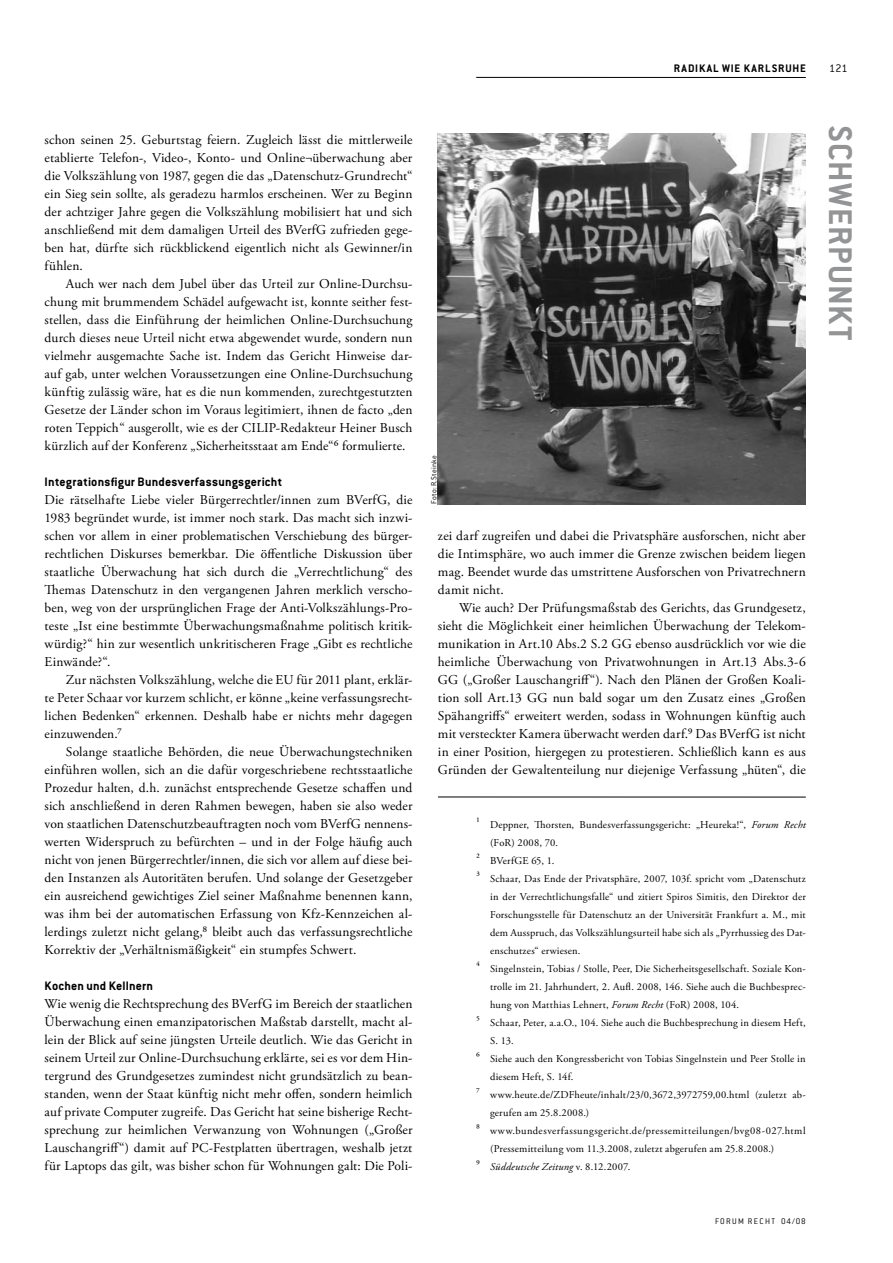
<style>
.page{position:relative;width:893px;height:1263px;background:#fff}
.page>*{position:absolute;margin:0;border:0;box-sizing:border-box;transform-origin:0 0}
.t1{font:700 36px "Conduit ITC";letter-spacing:.03em;color:#939496}
.t2{font:13.5px/18px "Adobe Garamond Pro";letter-spacing:.01em;color:#000;text-align:justify}
.t3{font:700 13.5px "Conduit ITC";letter-spacing:.015em;color:#000}
.t4{font:700 12px "Conduit ITC";color:#000}
.t5{font:300 12px "Conduit ITC";color:#000}
.t6{font:10.5px/18px "Adobe Garamond Pro";letter-spacing:.02em;color:#000}
.t7{font:300 9px "Conduit ITC";letter-spacing:.155em;color:#000}
.t8{font:300 8.25px "Conduit ITC";letter-spacing:.02em;color:#000}
.s1{font-style:italic}
</style>
<div class="page">
<hr style="left:476px;top:77px;width:330px;height:1px;background:#000">
<hr style="left:438px;top:797px;width:368px;height:1px;background:#000">
<img style="left:438px;top:134px;width:367px;height:370px">
<p class="t4" style="left:674px;top:61px;width:15px">Radikal</p>
<p class="t4" style="left:722px;top:61px;width:7px">wie</p>
<p class="t4" style="left:744px;top:61px;width:16px">Karlsruhe</p>
<p class="t2" style="left:45px;top:131px;width:369px">schon seinen 25. Geburtstag feiern. Zugleich lässt die mittlerweile etablierte Telefon-, Video-, Konto- und Online¬überwachung aber die Volkszählung von 1987, gegen die das „Datenschutz-Grundrecht“ ein Sieg sein sollte, als geradezu harmlos erscheinen. Wer zu Beginn der achtziger Jahre gegen die Volkszählung mobilisiert hat und sich anschließend mit dem damaligen Urteil des BVerfG zufrieden gege&shy;ben hat, dürfte sich rückblickend eigentlich nicht als Gewinner/in fühlen.</p>
<p class="t2" style="left:45px;top:275px;width:369px;text-indent:21px">Auch wer nach dem Jubel über das Urteil zur Online-Durchsu&shy;chung mit brummendem Schädel aufgewacht ist, konnte seither fest&shy;stellen, dass die Einführung der heimlichen Online-Durchsuchung durch dieses neue Urteil nicht etwa abgewendet wurde, sondern nun vielmehr ausgemachte Sache ist. Indem das Gericht Hinweise dar&shy;auf gab, unter welchen Voraussetzungen eine Online-Durchsuchung künftig zulässig wäre, hat es die nun kommenden, zurechtgestutzten Gesetze der Länder schon im Voraus legitimiert, ihnen de facto „den roten Teppich“ ausgerollt, wie es der CILIP-Redakteur Heiner Busch kürzlich auf der Konferenz „Sicherheitsstaat am Ende“⁶ formulierte.</p>
<p class="t3" style="left:45px;top:473px;width:239px">Integrationsfigur Bundesverfassungsgericht</p>
<p class="t2" style="left:45px;top:491px;width:369px">Die rätselhafte Liebe vieler Bürgerrechtler/innen zum BVerfG, die 1983 begründet wurde, ist immer noch stark. Das macht sich inzwi&shy;schen vor allem in einer problematischen Verschiebung des bürger&shy;rechtlichen Diskurses bemerkbar. Die öffentliche Diskussion über staatliche Überwachung hat sich durch die „Verrechtlichung“ des Themas Datenschutz in den vergangenen Jahren merklich verscho&shy;ben, weg von der ursprünglichen Frage der Anti-Volkszählungs-Pro&shy;teste „Ist eine bestimmte Überwachungsmaßnahme politisch kritik&shy;würdig?“ hin zur wesentlich unkritischeren Frage „Gibt es rechtliche Einwände?“.</p>
<p class="t2" style="left:45px;top:671px;width:369px;text-indent:21px">Zur nächsten Volkszählung, welche die EU für 2011 plant, erklär&shy;te Peter Schaar vor kurzem schlicht, er könne „keine verfassungsrecht&shy;lichen Bedenken“ erkennen. Deshalb habe er nichts mehr dagegen einzuwenden.⁷</p>
<p class="t2" style="left:45px;top:743px;width:369px;text-indent:21px">Solange staatliche Behörden, die neue Überwachungstechniken einführen wollen, sich an die dafür vorgeschriebene rechtsstaatliche Prozedur halten, d.h. zunächst entsprechende Gesetze schaffen und sich anschließend in deren Rahmen bewegen, haben sie also weder von staatlichen Datenschutzbeauftragten noch vom BVerfG nennens&shy;werten Widerspruch zu befürchten – und in der Folge häufig auch nicht von jenen Bürgerrechtler/innen, die sich vor allem auf diese bei&shy;den Instanzen als Autoritäten berufen. Und solange der Gesetzgeber ein ausreichend gewichtiges Ziel seiner Maßnahme benennen kann, was ihm bei der automatischen Erfassung von Kfz-Kennzeichen al&shy;lerdings zuletzt nicht gelang,⁸ bleibt auch das verfassungsrechtliche Korrektiv der „Verhältnismäßigkeit“ ein stumpfes Schwert.</p>
<p class="t3" style="left:45px;top:977px;width:110px">Kochen und Kellnern</p>
<p class="t2" style="left:45px;top:995px;width:369px">Wie wenig die Rechtsprechung des BVerfG im Bereich der staatlichen Überwachung einen emanzipatorischen Maßstab darstellt, macht al&shy;lein der Blick auf seine jüngsten Urteile deutlich. Wie das Gericht in seinem Urteil zur Online-Durchsuchung erklärte, sei es vor dem Hin&shy;tergrund des Grundgesetzes zumindest nicht grundsätzlich zu bean&shy;standen, wenn der Staat künftig nicht mehr offen, sondern heimlich auf private Computer zugreife. Das Gericht hat seine bisherige Recht&shy;sprechung zur heimlichen Verwanzung von Wohnungen („Großer Lauschangriff“) damit auf PC-Festplatten übertragen, weshalb jetzt für Laptops das gilt, was bisher schon für Wohnungen galt: Die Poli-</p>
<p class="t8" style="left:429px;top:504px;width:50px;rotate:-90deg">Foto: R.Steinke</p>
<p class="t2" style="left:438px;top:527px;width:369px">zei darf zugreifen und dabei die Privatsphäre ausforschen, nicht aber die Intimsphäre, wo auch immer die Grenze zwischen beidem liegen mag. Beendet wurde das umstrittene Ausforschen von Privatrechnern damit nicht.</p>
<p class="t2" style="left:438px;top:599px;width:369px;text-indent:21px">Wie auch? Der Prüfungsmaßstab des Gerichts, das Grundgesetz, sieht die Möglichkeit einer heimlichen Überwachung der Telekom&shy;munikation in Art.10 Abs.2 S.2 GG ebenso ausdrücklich vor wie die heimliche Überwachung von Privatwohnungen in Art.13 Abs.3-6<br>GG („Großer Lauschangriff“). Nach den Plänen der Großen Koali&shy;tion soll Art.13 GG nun bald sogar um den Zusatz eines „Großen Spähangriffs“ erweitert werden, sodass in Wohnungen künftig auch mit versteckter Kamera überwacht werden darf.⁹ Das BVerfG ist nicht in einer Position, hiergegen zu protestieren. Schließlich kann es aus Gründen der Gewaltenteilung nur diejenige Verfassung „hüten“, die</p>
<p class="t6" style="left:476px;top:813px;width:5px">¹</p>
<p class="t6" style="left:476px;top:849px;width:5px">²<br>³</p>
<p class="t6" style="left:476px;top:957px;width:5px">⁴</p>
<p class="t6" style="left:476px;top:1011px;width:5px">5</p>
<p class="t6" style="left:476px;top:1047px;width:5px">6</p>
<p class="t6" style="left:476px;top:1083px;width:5px">7</p>
<p class="t6" style="left:476px;top:1119px;width:5px">8</p>
<p class="t6" style="left:476px;top:1155px;width:5px">9</p>
<p class="t6" style="left:490px;top:816px;width:317px">Deppner, Thorsten, Bundesverfassungsgericht: „Heureka!“, <span class="s1">Forum Recht </span>(FoR) 2008, 70.<br>BVerfGE 65, 1.<br>Schaar, Das Ende der Privatsphäre, 2007, 103f. spricht vom „Datenschutz in der Verrechtlichungsfalle“ und zitiert Spiros Simitis, den Direktor der Forschungsstelle für Datenschutz an der Universität Frankfurt a. M., mit dem Ausspruch, das Volkszählungsurteil habe sich als „Pyrrhussieg des Dat&shy;enschutzes“ erwiesen.<br>Singelnstein, Tobias / Stolle, Peer, Die Sicherheitsgesellschaft. Soziale Kon&shy;trolle im 21. Jahrhundert, 2. Aufl. 2008, 146. Siehe auch die Buchbesprec&shy;hung von Matthias Lehnert, <span class="s1">Forum Recht</span> (FoR) 2008, 104.<br>Schaar, Peter, a.a.O., 104. Siehe auch die Buchbesprechung in diesem Heft, S. 13.<br>Siehe auch den Kongressbericht von Tobias Singelnstein und Peer Stolle in diesem Heft, S. 14f. www.heute.de/ZDFheute/inhalt/23/0,3672,3972759,00.html (zuletzt ab&shy;gerufen am 25.8.2008.) www.bundesverfassungsgericht.de/pressemitteilungen/bvg08-027.html (Pressemitteilung vom 11.3.2008, zuletzt abgerufen am 25.8.2008.)<br><span class="s1">Süddeutsche Zeitung</span> v. 8.12.2007.</p>
<p class="t7" style="left:715px;top:1216px;width:92px">FORUM RECHT 04/08</p>
<p class="t5" style="left:829px;top:61px;width:20px">121</p>
<h1 class="t1" style="left:862px;top:125px;width:217px;rotate:90deg">SCHWERPUNKT</h1>
</div>
